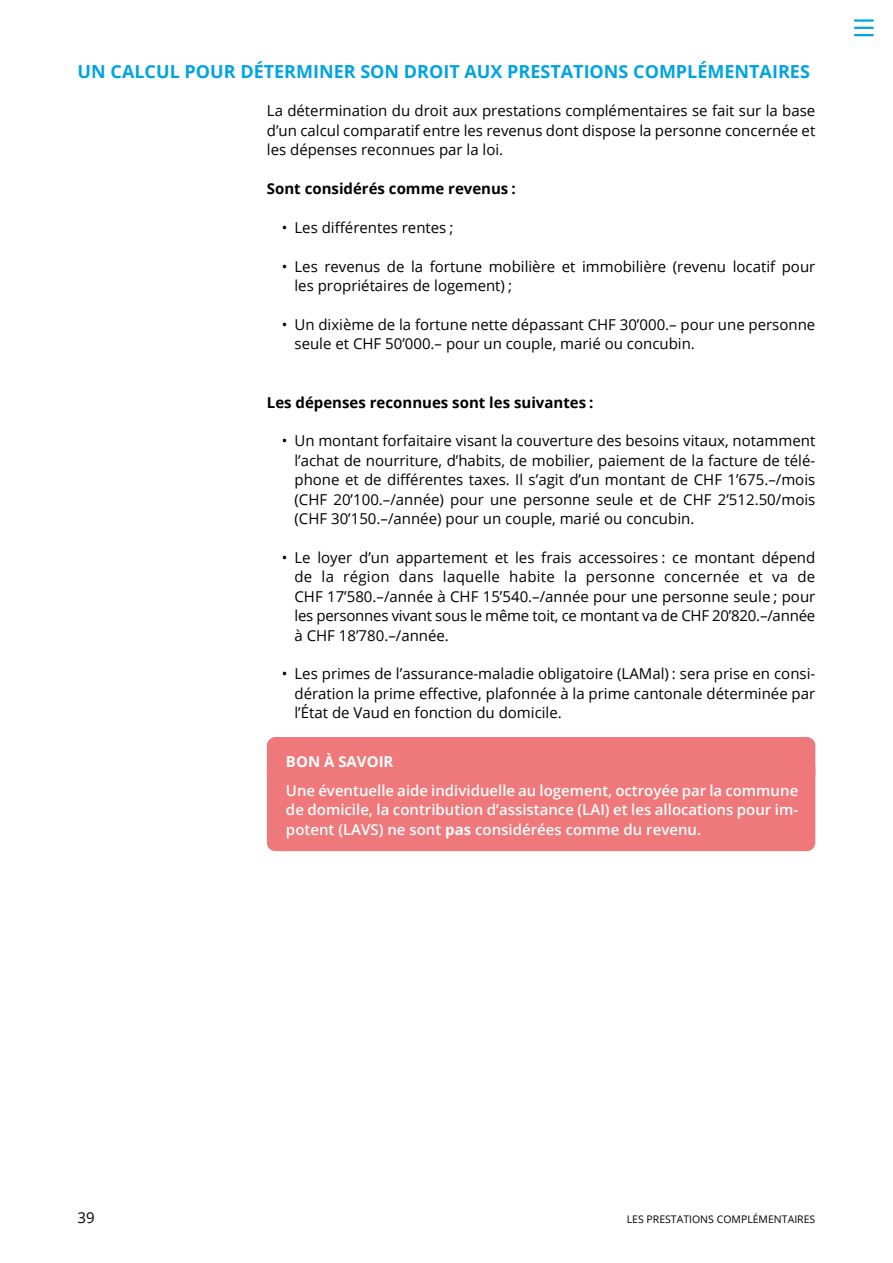
<style>
.page{position:relative;width:893px;height:1263px;background:#fff}
.page>*{position:absolute;margin:0;border:0;box-sizing:border-box;transform-origin:0 0}
.t1{font:700 18px "Open Sans";color:#00a4e0}
.t2{font:15px/19.4px "Open Sans";color:#000;text-align:justify}
.t3{font:600 15px/19.4px "Open Sans";color:#fff;text-align:justify}
.t4{font:700 15px "Open Sans";color:#000}
.t5{font:700 15px "Open Sans";color:#fff}
.t6{font:10.5px "Open Sans";color:#000}
.s1{font-weight:700}
</style>
<div class="page">
<div style="left:267px;top:737px;width:548px;height:46px;background:#ef787a;border-radius:9px"></div>
<div style="left:267px;top:777px;width:548px;height:74px;background:#ef787a"></div>
<hr style="left:854px;top:19px;width:20px;height:3px;background:#00a4e0">
<hr style="left:854px;top:27px;width:20px;height:2px;background:#00a4e0">
<hr style="left:854px;top:34px;width:20px;height:2px;background:#00a4e0">
<p class="t1" style="left:78px;top:58px;width:734px">UN CALCUL POUR DÉTERMINER SON DROIT AUX PRESTATIONS COMPLÉMENTAIRES</p>
<p class="t2" style="left:267px;top:101px;width:550px">La détermination du droit aux prestations complémentaires se fait sur la base d’un calcul comparatif entre les revenus dont dispose la personne concernée et les dépenses reconnues par la loi.</p>
<p class="t4" style="left:267px;top:178px;width:250px">Sont considérés comme revenus :</p>
<p class="t2" style="left:282px;top:217px;width:173px">• Les différentes rentes ;</p>
<p class="t2" style="left:294px;top:256px;width:522px;text-indent:-13px">• Les revenus de la fortune mobilière et immobilière (revenu locatif pour les propriétaires de logement) ;</p>
<p class="t2" style="left:294px;top:314px;width:522px;text-indent:-13px">• Un dixième de la fortune nette dépassant CHF 30’000.– pour une personne seule et CHF 50’000.– pour un couple, marié ou concubin.</p>
<p class="t4" style="left:267px;top:392px;width:328px">Les dépenses reconnues sont les suivantes :</p>
<p class="t2" style="left:294px;top:431px;width:522px;text-indent:-13px">• Un montant forfaitaire visant la couverture des besoins vitaux, notamment l’achat de nourriture, d’habits, de mobilier, paiement de la facture de télé&shy;phone et de différentes taxes. Il s’agit d’un montant de CHF 1’675.–/mois (CHF 20’100.–/année) pour une personne seule et de CHF 2’512.50/mois (CHF 30’150.–/année) pour un couple, marié ou concubin.</p>
<p class="t2" style="left:294px;top:547px;width:522px;text-indent:-13px">• Le loyer d’un appartement et les frais accessoires : ce montant dépend de la région dans laquelle habite la personne concernée et va de CHF 17’580.–/année à CHF 15’540.–/année pour une personne seule ; pour les personnes vivant sous le même toit, ce montant va de CHF 20’820.–/année à CHF 18’780.–/année.</p>
<p class="t2" style="left:294px;top:664px;width:522px;text-indent:-13px">• Les primes de l’assurance-maladie obligatoire (LAMal) : sera prise en consi&shy;dération la prime effective, plafonnée à la prime cantonale déterminée par l’État de Vaud en fonction du domicile.</p>
<p class="t5" style="left:286px;top:750px;width:109px">BON À SAVOIR</p>
<p class="t3" style="left:286px;top:780px;width:514px">Une éventuelle aide individuelle au logement, octroyée par la commune de domicile, la contribution d’assistance (LAI) et les allocations pour im&shy;potent (LAVS) ne sont <span class="s1">pas</span> considérées comme du revenu.</p>
<p class="t2" style="left:78px;top:1207px;width:19px">39</p>
<p class="t6" style="left:627px;top:1212px;width:190px">LES PRESTATIONS COMPLÉMENTAIRES</p>
</div>
